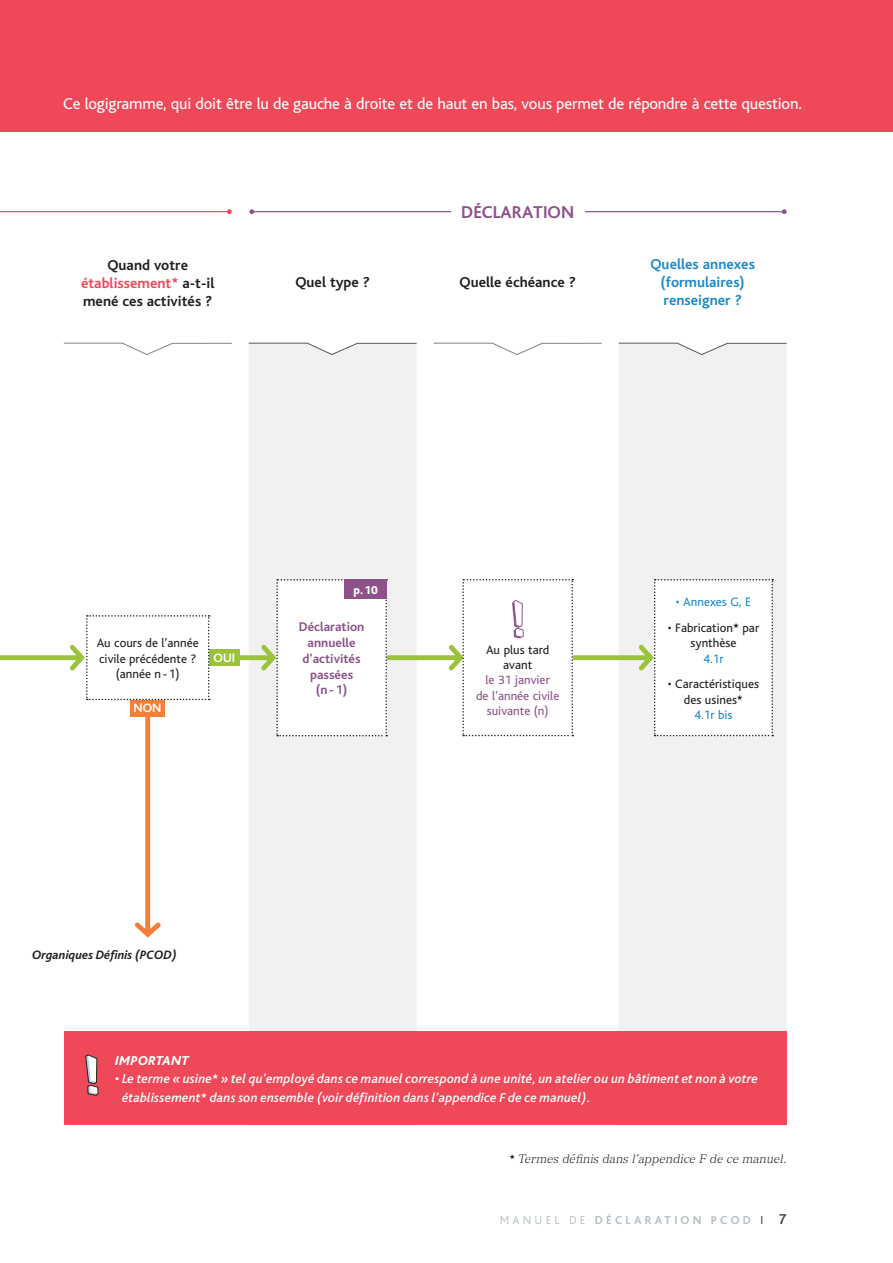
<style>
.page{position:relative;width:893px;height:1263px;background:#fff}
.page>*{position:absolute;margin:0;border:0;box-sizing:border-box;transform-origin:0 0}
.t1{font:700 18px "Bliss";color:#8d528a}
.t2{font:16.5px "Bliss";letter-spacing:-.01em;color:#fff}
.t3{font:700 15px/18px "Bliss";color:#231f20;text-align:center}
.t4{font:700 15px/18px "Bliss";color:#1d8acb;text-align:center}
.t5{font:italic 500 13.5px/18.8px "Bliss";letter-spacing:.01em;color:#fff}
.t6{font:italic 800 13.5px "Bliss";letter-spacing:.01em;color:#fff}
.t7{font:700 13.2px/15.9px "Bliss";color:#8d528a;text-align:center}
.t8{font:12.75px/15.3px "Bliss";color:#231f20;text-align:center}
.t9{font:12.75px/15.3px "Bliss";color:#8d528a;text-align:center}
.t10{font:italic 700 12.75px "Bliss";color:#231f20}
.t11{font:12.75px "Bliss";color:#1d8acb}
.t12{font:700 12.75px "Bliss";color:#fff}
.t13{font:italic 300 12px "Versailles";letter-spacing:.015em;color:#231f20}
.t14{font:700 12px "Bliss";letter-spacing:.27em;color:#b5bec3}
.t15{font:800 12px "Bliss";color:#fff}
.s1{color:#ef4858}
.s2{color:#1d8acb}
.s3{font-weight:300}
.s4{font-weight:300;color:#231f20}
.s5{font-size:15px;color:#4b4c4d}
</style>
<div class="page">
<div style="left:0;top:0;width:893px;height:131px;background:#ef4858"></div>
<div style="left:249px;top:355px;width:168px;height:676px;background:#f0f1f0"></div>
<div style="left:619px;top:355px;width:168px;height:676px;background:#f0f1f0"></div>
<svg style="left:0;top:579px;width:773px;height:359px"></svg>
<hr style="left:0;top:211px;width:229px;height:1px;background:#ef4858">
<svg style="left:227px;top:209px;width:5px;height:5px"></svg>
<hr style="left:252px;top:211px;width:532px;height:1px;background:#8d528a">
<svg style="left:249px;top:209px;width:5px;height:5px"></svg>
<svg style="left:782px;top:209px;width:5px;height:5px"></svg>
<div style="left:451px;top:188px;width:133px;height:48px;background:#fff"></div>
<svg style="left:63px;top:342px;width:169px;height:13px"></svg>
<svg style="left:248px;top:342px;width:169px;height:13px"></svg>
<svg style="left:433px;top:342px;width:169px;height:13px"></svg>
<svg style="left:618px;top:342px;width:169px;height:13px"></svg>
<div style="left:64px;top:1031px;width:723px;height:94px;background:#ef4858"></div>
<svg style="left:85px;top:1055px;width:13px;height:40px"></svg>
<p class="t2" style="left:63px;top:95px;width:740px">Ce logigramme, qui doit être lu de gauche à droite et de haut en bas, vous permet de répondre à cette question.</p>
<p class="t3" style="left:81px;top:257px;width:135px">Quand votre <span class="s1">établissement</span><sup>★</sup> a-t-il mené ces activités ?</p>
<h1 class="t1" style="left:461px;top:203px;width:114px">DÉCLARATION</h1>
<p class="t3" style="left:295px;top:274px;width:76px">Quel type ?</p>
<p class="t3" style="left:459px;top:274px;width:118px">Quelle échéance ?</p>
<p class="t4" style="left:650px;top:256px;width:106px">Quelles annexes (formulaires) renseigner ?</p>
<p class="t15" style="left:353px;top:584px;width:26px">p.10</p>
<p class="t7" style="left:299px;top:619px;width:67px">Déclaration annuelle d’activités passées (n-1)</p>
<p class="t8" style="left:97px;top:636px;width:104px">Au cours de l’année civile précédente ? (année n-1)</p>
<p class="t8" style="left:486px;top:642px;width:65px">Au plus tard avant</p>
<p class="t12" style="left:214px;top:651px;width:23px">OUI</p>
<p class="t9" style="left:476px;top:673px;width:85px">le 31 janvier<br>de l’année civile suivante (n)</p>
<p class="t12" style="left:133px;top:702px;width:30px">NON</p>
<p class="t10" style="left:32px;top:948px;width:146px">Organiques Définis (PCOD)</p>
<p class="t11" style="left:676px;top:595px;width:77px">• Annexes G, E</p>
<p class="t8" style="left:668px;top:620px;width:93px">• Fabrication★ par synthèse</p>
<p class="t11" style="left:703px;top:652px;width:22px">4.1r</p>
<p class="t8" style="left:668px;top:677px;width:93px">• Caractéristiques des usines★<br><span class="s2">4.1r bis</span></p>
<p class="t6" style="left:115px;top:1053px;width:75px">IMPORTANT</p>
<p class="t5" style="left:122px;top:1070px;width:637px;text-indent:-7px">• Le terme « usine★ » tel qu’employé dans ce manuel correspond à une unité, un atelier ou un bâtiment et non à votre établissement★ dans son ensemble (voir définition dans l’appendice F de ce manuel).</p>
<p class="t13" style="left:509px;top:1151px;width:279px">★ Termes définis dans l’appendice F de ce manuel.</p>
<p class="t14" style="left:500px;top:1214px;width:288px"><span class="s3">MANUEL DE</span> DÉCLARATION PCOD <span class="s4">I</span> <span class="s5">7</span></p>
</div>
